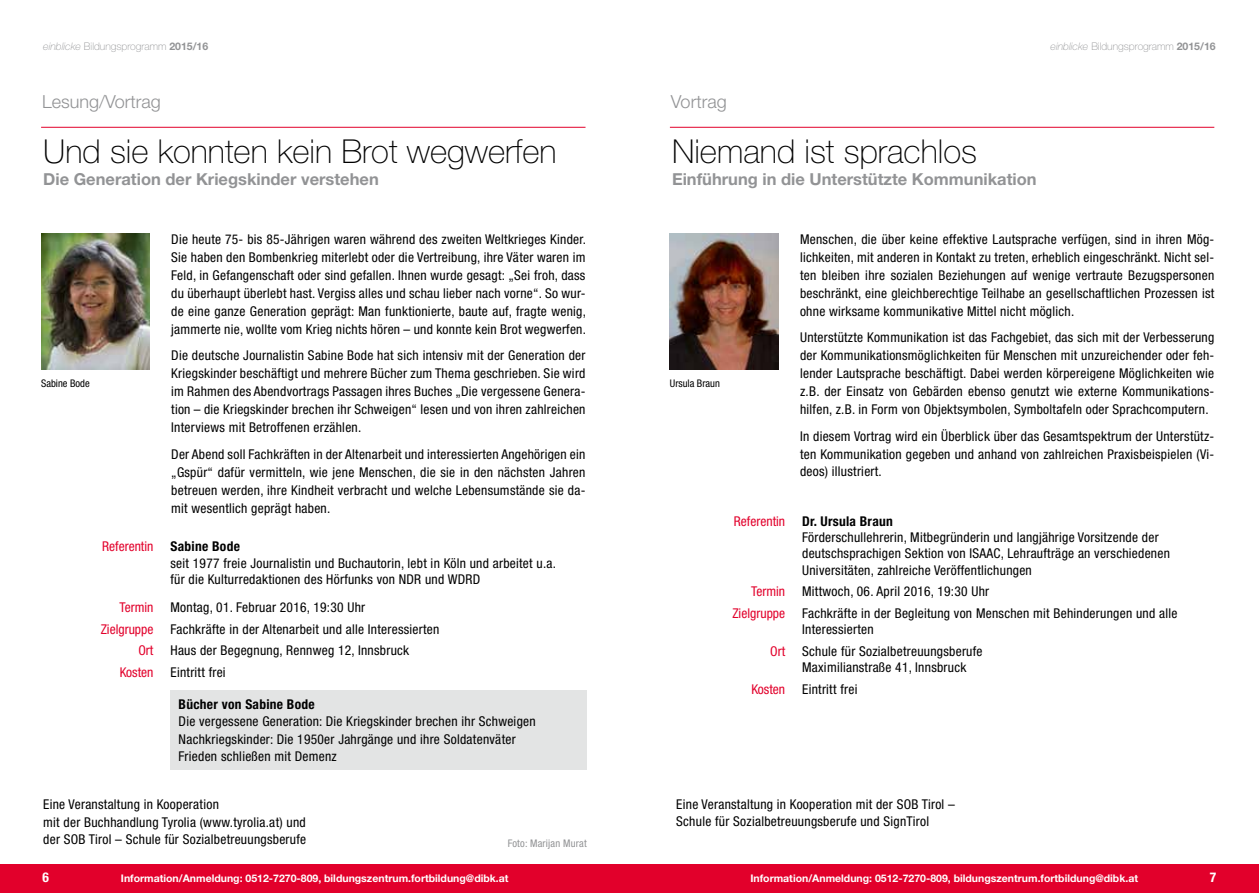
<style>
.page{position:relative;width:1259px;height:893px;background:#fff}
.page>*{position:absolute;margin:0;border:0;box-sizing:border-box;transform-origin:0 0}
.t1{font:100 33px "Helvetica Neue LT Std";color:#000}
.t2{font:300 18px "Helvetica Neue LT Std";color:#929395}
.t3{font:700 16.5px "Helvetica Neue LT Std";color:#929395}
.t4{font:condensed 13.5px/18px "Helvetica Neue LT Std";letter-spacing:.02em;color:#000}
.t5{font:condensed 13.5px "Helvetica Neue LT Std";color:#e2002b}
.t6{font:700 condensed 13.5px "Helvetica Neue LT Std";letter-spacing:.02em;color:#000}
.t7{font:700 condensed 13.5px "Helvetica Neue LT Std";color:#fff}
.t8{font:700 10.5px "Helvetica Neue LT Std";color:#fff}
.t9{font:100 10.5px "Helvetica Neue LT Std";color:#929395}
.t10{font:condensed 10.5px "Helvetica Neue LT Std";color:#000}
.t11{font:condensed 10.5px "Helvetica Neue LT Std";letter-spacing:.02em;color:#929395}
.s1{font-style:italic}
.s2{font-weight:700}
</style>
<div class="page">
<div style="left:629px;top:864px;width:630px;height:29px;background:#e2002b"></div>
<div style="left:0;top:864px;width:629px;height:29px;background:#e2002b"></div>
<hr style="left:41px;top:127px;width:544px;height:1px;background:#e2002b">
<img style="left:41px;top:234px;width:109px;height:136px">
<hr style="left:670px;top:127px;width:544px;height:1px;background:#e2002b">
<img style="left:670px;top:234px;width:108px;height:136px">
<div style="left:170px;top:690px;width:417px;height:80px;background:#e3e4e4"></div>
<p class="t9" style="left:43px;top:40px;width:167px"><span class="s1">einblicke</span> Bildungsprogramm <span class="s2">2015/16</span></p>
<p class="t9" style="left:1050px;top:40px;width:167px"><span class="s1">einblicke</span> Bildungsprogramm <span class="s2">2015/16</span></p>
<h2 class="t2" style="left:42px;top:91px;width:120px">Lesung/Vortrag</h2>
<h1 class="t1" style="left:43px;top:132px;width:515px">Und sie konnten kein Brot wegwerfen</h1>
<p class="t3" style="left:43px;top:169px;width:337px">Die Generation der Kriegskinder verstehen</p>
<p class="t10" style="left:41px;top:377px;width:50px">Sabine Bode</p>
<p class="t4" style="left:171px;top:230px;width:416px;text-align:justify">Die heute 75- bis 85-Jährigen waren während des zweiten Weltkrieges Kinder.<br>Sie haben den Bombenkrieg miterlebt oder die Vertreibung, ihre Väter waren im Feld, in Gefangenschaft oder sind gefallen. Ihnen wurde gesagt: „Sei froh, dass du überhaupt überlebt hast. Vergiss alles und schau lieber nach vorne“. So wur&shy;de eine ganze Generation geprägt: Man funktionierte, baute auf, fragte wenig, jammerte nie, wollte vom Krieg nichts hören – und konnte kein Brot wegwerfen.</p>
<p class="t4" style="left:171px;top:346px;width:416px;text-align:justify">Die deutsche Journalistin Sabine Bode hat sich intensiv mit der Generation der Kriegskinder beschäftigt und mehrere Bücher zum Thema geschrieben. Sie wird im Rahmen des Abendvortrags Passagen ihres Buches „Die vergessene Genera&shy;tion – die Kriegskinder brechen ihr Schweigen“ lesen und von ihren zahlreichen Interviews mit Betroffenen erzählen.</p>
<p class="t4" style="left:171px;top:445px;width:416px;text-align:justify">Der Abend soll Fachkräften in der Altenarbeit und interessierten Angehörigen ein „Gspür“ dafür vermitteln, wie jene Menschen, die sie in den nächsten Jahren betreuen werden, ihre Kindheit verbracht und welche Lebensumstände sie da&shy;mit wesentlich geprägt haben.</p>
<p class="t5" style="left:102px;top:539px;width:53px">Referentin</p>
<p class="t6" style="left:170px;top:538px;width:71px">Sabine Bode</p>
<p class="t4" style="left:170px;top:555px;width:387px;line-height:16.2px">seit 1977 freie Journalistin und Buchautorin, lebt in Köln und arbeitet u.a. für die Kulturredaktionen des Hörfunks von NDR und WDRD</p>
<p class="t5" style="left:119px;top:600px;width:35px">Termin</p>
<p class="t4" style="left:170px;top:598px;width:196px">Montag, 01. Februar 2016, 19:30 Uhr</p>
<p class="t5" style="left:101px;top:621px;width:54px">Zielgruppe</p>
<p class="t4" style="left:170px;top:620px;width:270px">Fachkräfte in der Altenarbeit und alle Interessierten</p>
<p class="t5" style="left:138px;top:643px;width:16px">Ort</p>
<p class="t4" style="left:170px;top:642px;width:240px">Haus der Begegnung, Rennweg 12, Innsbruck</p>
<p class="t5" style="left:120px;top:664px;width:35px">Kosten</p>
<p class="t4" style="left:170px;top:663px;width:57px">Eintritt frei</p>
<p class="t6" style="left:179px;top:696px;width:138px">Bücher von Sabine Bode</p>
<p class="t4" style="left:179px;top:712px;width:358px;line-height:17.5px">Die vergessene Generation: Die Kriegskinder brechen ihr Schweigen<br>Nachkriegskinder: Die 1950er Jahrgänge und ihre Soldatenväter<br>Frieden schließen mit Demenz</p>
<p class="t4" style="left:43px;top:796px;width:264px;line-height:17.5px">Eine Veranstaltung in Kooperation<br>mit der Buchhandlung Tyrolia (www.tyrolia.at) und der SOB Tirol – Schule für Sozialbetreuungsberufe</p>
<p class="t11" style="left:508px;top:837px;width:81px">Foto: Marijan Murat</p>
<h2 class="t2" style="left:671px;top:91px;width:57px">Vortrag</h2>
<h1 class="t1" style="left:672px;top:132px;width:306px">Niemand ist sprachlos</h1>
<p class="t3" style="left:672px;top:169px;width:366px">Einführung in die Unterstützte Kommunikation</p>
<p class="t10" style="left:670px;top:377px;width:51px">Ursula Braun</p>
<p class="t4" style="left:800px;top:230px;width:416px;text-align:justify">Menschen, die über keine effektive Lautsprache verfügen, sind in ihren Mög&shy;lichkeiten, mit anderen in Kontakt zu treten, erheblich eingeschränkt. Nicht sel&shy;ten bleiben ihre sozialen Beziehungen auf wenige vertraute Bezugspersonen beschränkt, eine gleichberechtige Teilhabe an gesellschaftlichen Prozessen ist ohne wirksame kommunikative Mittel nicht möglich.</p>
<p class="t4" style="left:800px;top:328px;width:416px;text-align:justify">Unterstützte Kommunikation ist das Fachgebiet, das sich mit der Verbesserung der Kommunikationsmöglichkeiten für Menschen mit unzureichender oder feh&shy;lender Lautsprache beschäftigt. Dabei werden körpereigene Möglichkeiten wie z.B. der Einsatz von Gebärden ebenso genutzt wie externe Kommunikations&shy;hilfen, z.B. in Form von Objektsymbolen, Symboltafeln oder Sprachcomputern.</p>
<p class="t4" style="left:800px;top:427px;width:416px;text-align:justify">In diesem Vortrag wird ein Überblick über das Gesamtspektrum der Unterstütz&shy;ten Kommunikation gegeben und anhand von zahlreichen Praxisbeispielen (Vi&shy;deos) illustriert.</p>
<p class="t5" style="left:734px;top:513px;width:53px">Referentin</p>
<p class="t6" style="left:802px;top:513px;width:92px">Dr. Ursula Braun</p>
<p class="t4" style="left:802px;top:529px;width:369px;line-height:16.2px">Förderschullehrerin, Mitbegründerin und langjährige Vorsitzende der deutschsprachigen Sektion von ISAAC, Lehraufträge an verschiedenen<br>Universitäten, zahlreiche Veröffentlichungen</p>
<p class="t5" style="left:751px;top:584px;width:35px">Termin</p>
<p class="t4" style="left:802px;top:582px;width:189px">Mittwoch, 06. April 2016, 19:30 Uhr</p>
<p class="t5" style="left:732px;top:605px;width:54px">Zielgruppe</p>
<p class="t4" style="left:802px;top:605px;width:377px;line-height:16.2px">Fachkräfte in der Begleitung von Menschen mit Behinderungen und alle<br>Interessierten</p>
<p class="t5" style="left:770px;top:643px;width:16px">Ort</p>
<p class="t4" style="left:802px;top:643px;width:182px;line-height:16.2px">Schule für Sozialbetreuungsberufe<br>Maximilianstraße 41, Innsbruck</p>
<p class="t5" style="left:751px;top:681px;width:35px">Kosten</p>
<p class="t4" style="left:802px;top:680px;width:57px">Eintritt frei</p>
<p class="t4" style="left:676px;top:796px;width:280px;line-height:16.2px">Eine Veranstaltung in Kooperation mit der SOB Tirol –<br>Schule für Sozialbetreuungsberufe und SignTirol</p>
<p class="t7" style="left:43px;top:869px;width:8px">6</p>
<p class="t7" style="left:1210px;top:869px;width:8px">7</p>
<p class="t8" style="left:121px;top:872px;width:389px">Information/Anmeldung: 0512-7270-809, bildungszentrum.fortbildung@dibk.at</p>
<p class="t8" style="left:750px;top:872px;width:389px">Information/Anmeldung: 0512-7270-809, bildungszentrum.fortbildung@dibk.at</p>
</div>
